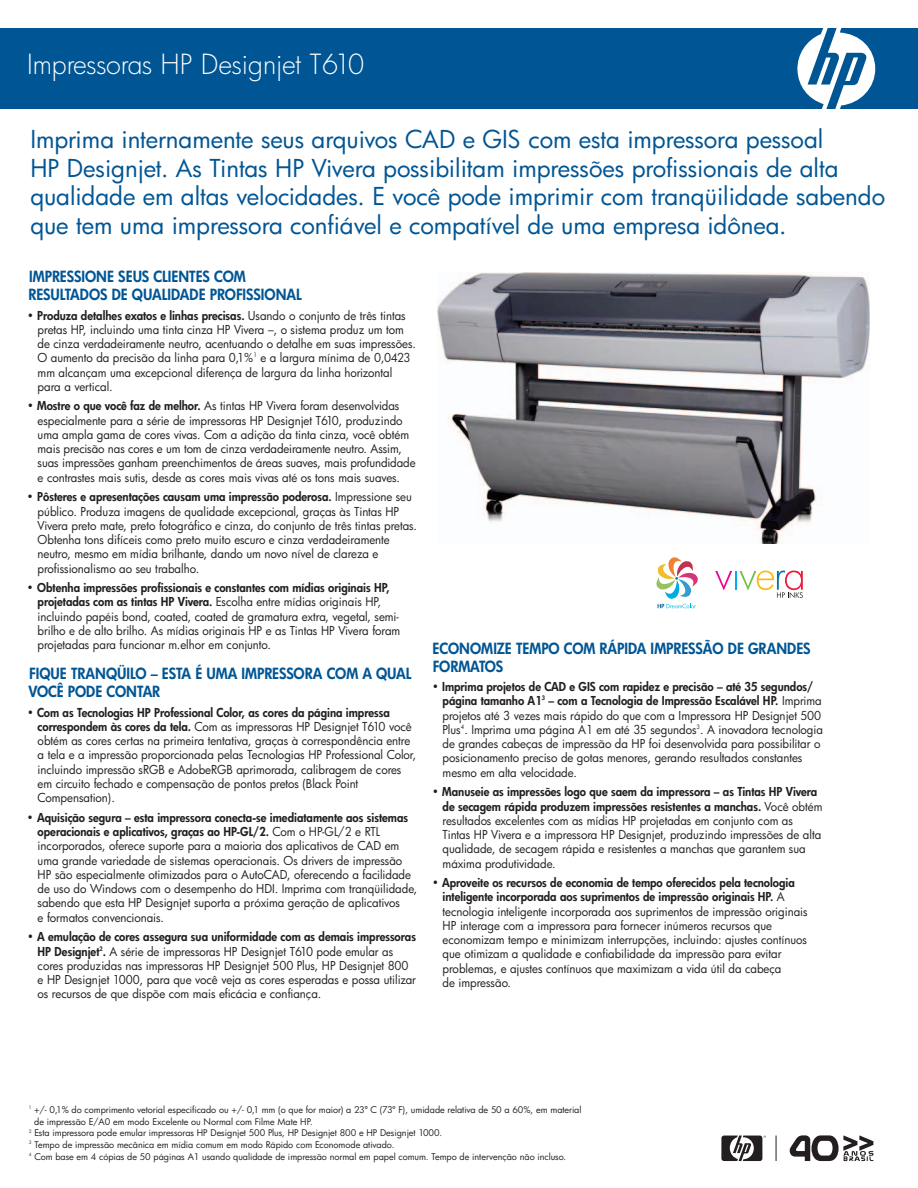
<style>
.page{position:relative;width:918px;height:1188px;background:#fff}
.page>*{position:absolute;margin:0;border:0;box-sizing:border-box;transform-origin:0 0}
.t1{font:27px "Futura Lt";letter-spacing:-.01em;color:#fff}
.t2{font:24px/28.5px "Futura Bk";color:#005594}
.t3{font:15px/18px "Futura Hv";color:#005594;scale:.95 1}
.t4{font:12px/14.2px "Futura Bk";letter-spacing:-.005em;color:#231f20;scale:.95 1}
.t5{font:12px/14.2px "Futura Hv";color:#231f20;scale:.95 1}
.t6{font:9px "Futura Bk";color:#231f20}
.s1{font-family:"Futura Bk"}
.s2{font-family:"Futura Hv"}
</style>
<div class="page">
<div style="left:0;top:28px;width:918px;height:82px;background:#005594"></div>
<svg style="left:797px;top:28px;width:78px;height:82px"></svg>
<img style="left:438px;top:273px;width:431px;height:270px">
<svg style="left:715px;top:571px;width:88px;height:27px"></svg>
<svg style="left:721px;top:1136px;width:45px;height:25px"></svg>
<svg style="left:776px;top:1136px;width:1px;height:25px"></svg>
<svg style="left:790px;top:1135px;width:84px;height:26px"></svg>
<svg style="left:656px;top:557px;width:42px;height:51px"></svg>
<h1 class="t1" style="left:27px;top:51px;width:339px">Impressoras HP Designjet T610</h1>
<p class="t2" style="left:30px;top:128px;width:856px">Imprima internamente seus arquivos CAD e GIS com esta impressora pessoal<br>HP Designjet. As Tintas HP Vivera possibilitam impressões profissionais de alta qualidade em altas velocidades. E você pode imprimir com tranqüilidade sabendo que tem uma impressora confiável e compatível de uma empresa idônea.</p>
<p class="t3" style="left:28px;top:269px;width:289px">IMPRESSIONE SEUS CLIENTES COM<br>RESULTADOS DE QUALIDADE PROFISSIONAL</p>
<p class="t5" style="left:27px;top:309px;width:400px"><span class="s1">•</span> Produza detalhes exatos e linhas precisas. <span class="s1">Usando o conjunto de três tintas</span></p>
<p class="t4" style="left:38px;top:324px;width:400px">pretas HP, incluindo uma tinta cinza HP Vivera –, o sistema produz um tom de cinza verdadeiramente neutro, acentuando o detalhe em suas impressões.<br>O aumento da precisão da linha para 0,1%<sup>1</sup> e a largura mínima de 0,0423 mm alcançam uma excepcional diferença de largura da linha horizontal para a vertical.</p>
<p class="t4" style="left:38px;top:400px;width:399px;text-indent:-11px">• <span class="s2">Mostre o que você faz de melhor.</span> As tintas HP Vivera foram desenvolvidas especialmente para a série de impressoras HP Designjet T610, produzindo uma ampla gama de cores vivas. Com a adição da tinta cinza, você obtém mais precisão nas cores e um tom de cinza verdadeiramente neutro. Assim, suas impressões ganham preenchimentos de áreas suaves, mais profundidade e contrastes mais sutis, desde as cores mais vivas até os tons mais suaves.</p>
<p class="t5" style="left:27px;top:491px;width:407px"><span class="s1">•</span> Pôsteres e apresentações causam uma impressão poderosa. <span class="s1">Impressione seu</span></p>
<p class="t4" style="left:38px;top:505px;width:401px">público. Produza imagens de qualidade excepcional, graças às Tintas HP Vivera preto mate, preto fotográfico e cinza, do conjunto de três tintas pretas.<br>Obtenha tons difíceis como preto muito escuro e cinza verdadeiramente neutro, mesmo em mídia brilhante, dando um novo nível de clareza e profissionalismo ao seu trabalho.</p>
<p class="t5" style="left:27px;top:582px;width:383px;text-align:center"><span class="s1">•</span> Obtenha impressões profissionais e constantes com mídias originais HP, projetadas com as tintas HP Vivera. <span class="s1">Escolha entre mídias originais HP,</span></p>
<p class="t4" style="left:38px;top:611px;width:383px;text-align:justify">incluindo papéis bond, coated, coated de gramatura extra, vegetal, semi&shy;brilho e de alto brilho. As mídias originais HP e as Tintas HP Vivera foram projetadas para funcionar m.elhor em conjunto.</p>
<p class="t3" style="left:28px;top:666px;width:405px">FIQUE TRANQÜILO – ESTA É UMA IMPRESSORA COM A QUAL<br>VOCÊ PODE CONTAR</p>
<p class="t5" style="left:27px;top:706px;width:383px"><span class="s1">•</span> Com as Tecnologias HP Professional Color, as cores da página impressa</p>
<p class="t4" style="left:38px;top:721px;width:400px"><span class="s2">correspondem às cores da tela.</span> Com as impressoras HP Designjet T610 você obtém as cores certas na primeira tentativa, graças à correspondência entre a tela e a impressão proporcionada pelas Tecnologias HP Professional Color, incluindo impressão sRGB e AdobeRGB aprimorada, calibragem de cores em circuito fechado e compensação de pontos pretos (Black Point Compensation).</p>
<p class="t5" style="left:38px;top:811px;width:392px;text-indent:-11px"><span class="s1">•</span> Aquisição segura – esta impressora conecta-se imediatamente aos sistemas operacionais e aplicativos, graças ao HP-GL/2. <span class="s1">Com o HP-GL/2 e RTL</span></p>
<p class="t4" style="left:38px;top:840px;width:401px">incorporados, oferece suporte para a maioria dos aplicativos de CAD em uma grande variedade de sistemas operacionais. Os drivers de impressão HP são especialmente otimizados para o AutoCAD, oferecendo a facilidade de uso do Windows com o desempenho do HDI. Imprima com tranqüilidade, sabendo que esta HP Designjet suporta a próxima geração de aplicativos<br>e formatos convencionais.</p>
<p class="t5" style="left:27px;top:931px;width:411px"><span class="s1">•</span> A emulação de cores assegura sua uniformidade com as demais impressoras</p>
<p class="t4" style="left:38px;top:945px;width:400px"><span class="s2">HP Designjet</span><sup>2</sup><span class="s2">.</span> A série de impressoras HP Designjet T610 pode emular as cores produzidas nas impressoras HP Designjet 500 Plus, HP Designjet 800 e HP Designjet 1000, para que você veja as cores esperadas e possa utilizar os recursos de que dispõe com mais eficácia e confiança.</p>
<p class="t3" style="left:433px;top:640px;width:399px">ECONOMIZE TEMPO COM RÁPIDA IMPRESSÃO DE GRANDES<br>FORMATOS</p>
<p class="t5" style="left:443px;top:681px;width:401px;text-indent:-11px"><span class="s1">•</span> Imprima projetos de CAD e GIS com rapidez e precisão – até 35 segundos/ página tamanho A1<sup>3</sup> – com a Tecnologia de Impressão Escalável HP. <span class="s1">Imprima</span></p>
<p class="t4" style="left:443px;top:710px;width:402px">projetos até 3 vezes mais rápido do que com a Impressora HP Designjet 500<br>Plus<sup>4</sup>. Imprima uma página A1 em até 35 segundos<sup>3</sup>. A inovadora tecnologia de grandes cabeças de impressão da HP foi desenvolvida para possibilitar o posicionamento preciso de gotas menores, gerando resultados constantes mesmo em alta velocidade.</p>
<p class="t5" style="left:443px;top:786px;width:401px;text-indent:-11px"><span class="s1">•</span> Manuseie as impressões logo que saem da impressora – as Tintas HP Vivera de secagem rápida produzem impressões resistentes a manchas. <span class="s1">Você obtém</span></p>
<p class="t4" style="left:443px;top:815px;width:400px">resultados excelentes com as mídias HP projetadas em conjunto com as Tintas HP Vivera e a impressora HP Designjet, produzindo impressões de alta qualidade, de secagem rápida e resistentes a manchas que garantem sua máxima produtividade.</p>
<p class="t5" style="left:432px;top:877px;width:383px;text-align:center"><span class="s1">•</span> Aproveite os recursos de economia de tempo oferecidos pela tecnologia inteligente incorporada aos suprimentos de impressão originais HP. <span class="s1">A</span></p>
<p class="t4" style="left:443px;top:906px;width:386px">tecnologia inteligente incorporada aos suprimentos de impressão originais HP interage com a impressora para fornecer inúmeros recursos que economizam tempo e minimizam interrupções, incluindo: ajustes contínuos que otimizam a qualidade e confiabilidade da impressão para evitar problemas, e ajustes contínuos que maximizam a vida útil da cabeça<br>de impressão.</p>
<p class="t6" style="left:29px;top:1106px;width:554px"><sup>1</sup> +/- 0,1% do comprimento vetorial especificado ou +/- 0,1 mm (o que for maior) a 23º C (73º F), umidade relativa de 50 a 60%, em material</p>
<p class="t6" style="left:34px;top:1118px;width:280px">de impressão E/A0 em modo Excelente ou Normal com Filme Mate HP.</p>
<p class="t6" style="left:29px;top:1130px;width:415px"><sup>2</sup> Esta impressora pode emular impressoras HP Designjet 500 Plus, HP Designjet 800 e HP Designjet 1000.</p>
<p class="t6" style="left:29px;top:1141px;width:367px"><sup>3</sup> Tempo de impressão mecânica em mídia comum em modo Rápido com Economode ativado.</p>
<p class="t6" style="left:29px;top:1153px;width:539px"><sup>4</sup> Com base em 4 cópias de 50 páginas A1 usando qualidade de impressão normal em papel comum. Tempo de intervenção não incluso.</p>
</div>
